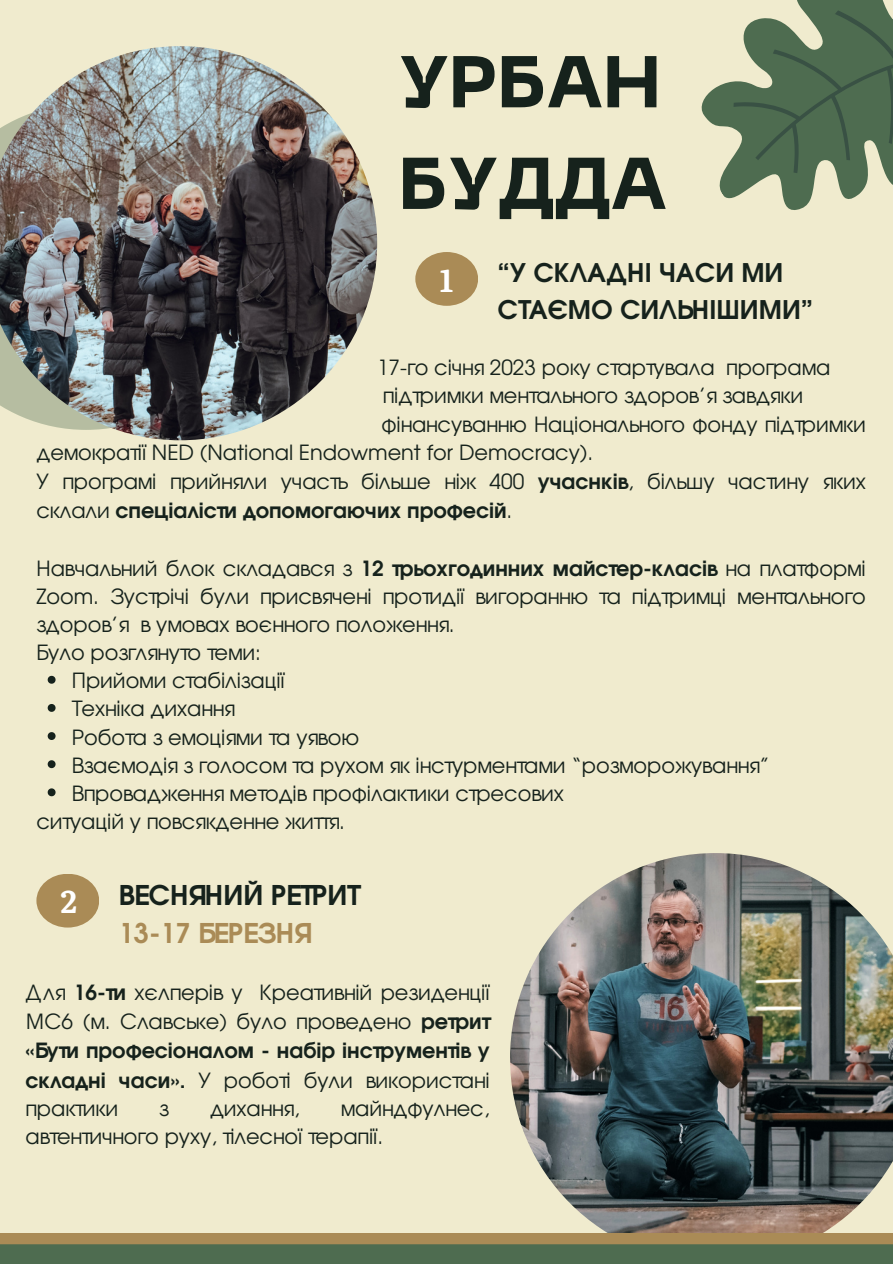
<style>
.page{position:relative;width:893px;height:1264px;background:#fff}
.page>*{position:absolute;margin:0;border:0;box-sizing:border-box;transform-origin:0 0}
.t1{font:800 72.6px/101.6px "PP Neue Machina";color:#16221c}
.t2{font:700 31.5px "Literata";color:#fff}
.t3{font:700 27.15px/38.2px "Te X Gyre Adventor";color:#16221c}
.t4{font:700 25.65px/36px "Te X Gyre Adventor";color:#16221c}
.t5{font:20.85px/28.2px "Te X Gyre Adventor";color:#16221c}
.s1{font-weight:700}
.s2{color:#aa8b56}
</style>
<div class="page">
<div style="left:0;top:0;width:892px;height:1263px;background:#f0ebce"></div>
<img style="left:0;top:46px;width:377px;height:394px">
<div style="left:415px;top:252px;width:63px;height:54px;background:#aa8b56;border-radius:50%"></div>
<svg style="left:48px;top:676px;width:8px;height:7px"></svg>
<svg style="left:48px;top:704px;width:8px;height:8px"></svg>
<svg style="left:48px;top:732px;width:8px;height:8px"></svg>
<svg style="left:48px;top:760px;width:8px;height:8px"></svg>
<svg style="left:48px;top:788px;width:8px;height:8px"></svg>
<img style="left:510px;top:853px;width:382px;height:379px">
<div style="left:36px;top:873px;width:63px;height:54px;background:#aa8b56;border-radius:50%"></div>
<svg style="left:0;top:1232px;width:892px;height:31px;background:#737a55"></svg>
<svg style="left:701px;top:82px;width:191px;height:128px"></svg>
<svg style="left:727px;top:0;width:165px;height:175px"></svg>
<p class="t1" style="left:398px;top:38px;width:270px">УРБАН<br>БУДДА</p>
<p class="t2" style="left:440px;top:254px;width:14px">1</p>
<p class="t4" style="left:497px;top:252px;width:317px">“У СКЛАДНІ ЧАСИ МИ<br>СТАЄМО СИЛЬНІШИМИ”</p>
<p class="t5" style="left:377px;top:352px;width:454px">17-го січня 2023 року стартувала програма</p>
<h1 class="t5" style="left:383px;top:380px;width:421px">підтримки ментального здоров’я завдяки</h1>
<p class="t5" style="left:36px;top:408px;width:830px;text-indent:345px">фінансуванню Національного фонду підтримки демократії NED (National Endowment for Democracy).</p>
<h2 class="t5" style="left:36px;top:465px;width:830px;line-height:29.2px">У програмі прийняли участь більше ніж 400 <span class="s1">учаснків</span>, більшу частину яких склали <span class="s1">спеціалісти допомогаючих професій</span>.</h2>
<p class="t5" style="left:36px;top:552px;width:830px;text-align:justify">Навчальний блок складався з <span class="s1">12 трьохгодинних майстер-класів</span> на платформі Zoom. Зустрічі були присвячені протидії вигоранню та підтримці ментального здоров’я в умовах воєнного положення.</p>
<p class="t5" style="left:36px;top:637px;width:226px">Було розглянуто теми:</p>
<p class="t5" style="left:72px;top:665px;width:214px">Прийоми стабілізації</p>
<p class="t5" style="left:72px;top:693px;width:164px">Техніка дихання</p>
<p class="t5" style="left:72px;top:721px;width:289px">Робота з емоціями та уявою</p>
<p class="t5" style="left:72px;top:749px;width:699px">Взаємодія з голосом та рухом як інстурментами “розморожування”</p>
<p class="t5" style="left:72px;top:777px;width:493px">Впровадження методів профілактики стресових</p>
<p class="t5" style="left:36px;top:805px;width:310px">ситуацій у повсякденне життя.</p>
<p class="t2" style="left:61px;top:876px;width:18px">2</p>
<p class="t3" style="left:119px;top:873px;width:241px">ВЕСНЯНИЙ РЕТРИТ<br><span class="s2">13-17 БЕРЕЗНЯ</span></p>
<h2 class="t5" style="left:25px;top:976px;width:465px;line-height:29px;text-align:justify">Для <span class="s1">16-ти</span> хєлперів у Креативній резиденції МС6 (м. Славське) було проведено <span class="s1">ретрит «Бути професіоналом - набір інструментів у складні часи».</span> У роботі були використані практики</h2>
<h2 class="t5" style="left:25px;top:1092px;width:465px;text-indent:315px">майндфулнес, автентичного руху, тілесної терапії.</h2>
<h2 class="t5" style="left:159px;top:1092px;width:11px">з</h2>
<h2 class="t5" style="left:210px;top:1092px;width:91px">дихання,</h2>
</div>
